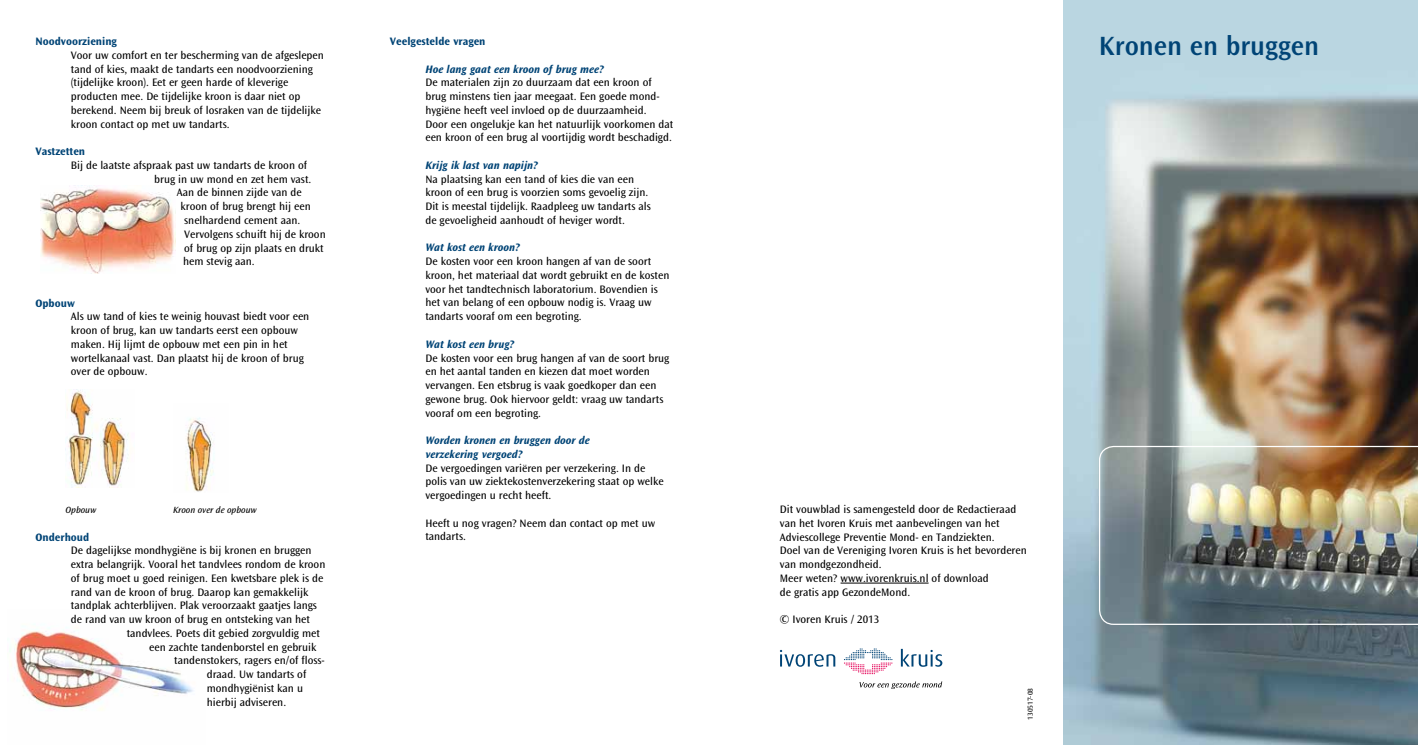
<style>
.page{position:relative;width:1418px;height:745px;background:#fff}
.page>*{position:absolute;margin:0;border:0;box-sizing:border-box;transform-origin:0 0}
.t1{font:600 27.5px "Ocean Sans Std";color:#004476}
.t2{font:11.25px/13.8px "Ocean Sans Std";color:#000}
.t3{font:italic 700 11.25px/13.8px "Ocean Sans Std";color:#004476}
.t4{font:700 11.25px "Ocean Sans Std";color:#004476}
.t5{font:italic 9.38px "Ocean Sans Std";color:#000}
.t6{font:7.5px "Ocean Sans Std";color:#000}
</style>
<div class="page">
<img style="left:9px;top:627px;width:185px;height:84px">
<img style="left:41px;top:185px;width:134px;height:88px">
<img style="left:1063px;top:0;width:354px;height:744px">
<img style="left:1098px;top:445px;width:319px;height:179px">
<img style="left:67px;top:389px;width:62px;height:98px">
<img style="left:186px;top:417px;width:28px;height:74px">
<hr style="left:840px;top:582px;width:88px;height:1px;background:#000">
<svg style="left:844px;top:648px;width:48px;height:25px"></svg>
<svg style="left:780px;top:649px;width:55px;height:17px"></svg>
<svg style="left:900px;top:648px;width:42px;height:18px"></svg>
<svg style="left:859px;top:681px;width:83px;height:7px"></svg>
<p class="t4" style="left:35px;top:35px;width:83px">Noodvoorziening</p>
<p class="t2" style="left:71px;top:48px;width:254px">Voor uw comfort en ter bescherming van de afgeslepen tand of kies, maakt de tandarts een noodvoorziening (tijdelijke kroon). Eet er geen harde of kleverige producten mee. De tijdelijke kroon is daar niet op berekend. Neem bij breuk of losraken van de tijdelijke kroon contact op met uw tandarts.</p>
<p class="t4" style="left:35px;top:145px;width:51px">Vastzetten</p>
<p class="t2" style="left:71px;top:158px;width:238px">Bij de laatste afspraak past uw tandarts de kroon of</p>
<p class="t2" style="left:154px;top:172px;width:159px">brug in uw mond en zet hem vast.</p>
<p class="t2" style="left:177px;top:186px;width:126px">Aan de binnen zijde van de</p>
<p class="t2" style="left:180px;top:200px;width:132px">kroon of brug brengt hij een</p>
<p class="t2" style="left:184px;top:213px;width:118px">snelhardend cement aan.</p>
<p class="t2" style="left:184px;top:227px;width:143px">Vervolgens schuift hij de kroon</p>
<p class="t2" style="left:184px;top:241px;width:141px">of brug op zijn plaats en drukt</p>
<p class="t2" style="left:183px;top:255px;width:73px">hem stevig aan.</p>
<p class="t4" style="left:35px;top:296px;width:41px">Opbouw</p>
<p class="t2" style="left:71px;top:310px;width:240px">Als uw tand of kies te weinig houvast biedt voor een kroon of brug, kan uw tandarts eerst een opbouw maken. Hij lijmt de opbouw met een pin in het wortelkanaal vast. Dan plaatst hij de kroon of brug over de opbouw.</p>
<p class="t4" style="left:390px;top:35px;width:97px">Veelgestelde vragen</p>
<p class="t3" style="left:425px;top:62px;width:180px">Hoe lang gaat een kroon of brug mee?</p>
<p class="t2" style="left:425px;top:76px;width:249px">De materialen zijn zo duurzaam dat een kroon of brug minstens tien jaar meegaat. Een goede mond&shy;hygiëne heeft veel invloed op de duurzaamheid.<br>Door een ongelukje kan het natuurlijk voorkomen dat een kroon of een brug al voortijdig wordt beschadigd.</p>
<p class="t3" style="left:425px;top:158px;width:114px">Krijg ik last van napijn?</p>
<p class="t2" style="left:425px;top:172px;width:227px">Na plaatsing kan een tand of kies die van een kroon of een brug is voorzien soms gevoelig zijn.<br>Dit is meestal tijdelijk. Raadpleeg uw tandarts als de gevoeligheid aanhoudt of heviger wordt.</p>
<p class="t3" style="left:425px;top:241px;width:96px">Wat kost een kroon?</p>
<p class="t2" style="left:425px;top:254px;width:245px">De kosten voor een kroon hangen af van de soort kroon, het materiaal dat wordt gebruikt en de kosten voor het tandtechnisch laboratorium. Bovendien is het van belang of een opbouw nodig is. Vraag uw tandarts vooraf om een begroting.</p>
<p class="t3" style="left:425px;top:337px;width:90px">Wat kost een brug?</p>
<p class="t2" style="left:425px;top:351px;width:245px">De kosten voor een brug hangen af van de soort brug en het aantal tanden en kiezen dat moet worden vervangen. Een etsbrug is vaak goedkoper dan een gewone brug. Ook hiervoor geldt: vraag uw tandarts vooraf om een begroting.</p>
<p class="t3" style="left:425px;top:433px;width:166px">Worden kronen en bruggen door de verzekering vergoed?</p>
<p class="t2" style="left:425px;top:461px;width:240px">De vergoedingen variëren per verzekering. In de polis van uw ziektekostenverzekering staat op welke vergoedingen u recht heeft.</p>
<p class="t2" style="left:425px;top:516px;width:231px">Heeft u nog vragen? Neem dan contact op met uw tandarts.</p>
<p class="t5" style="left:66px;top:504px;width:32px">Opbouw</p>
<p class="t5" style="left:173px;top:504px;width:85px">Kroon over de opbouw</p>
<p class="t2" style="left:780px;top:502px;width:248px">Dit vouwblad is samengesteld door de Redactieraad van het Ivoren Kruis met aanbevelingen van het Adviescollege Preventie Mond- en Tandziekten.<br>Doel van de Vereniging Ivoren Kruis is het bevorderen van mondgezondheid.<br>Meer weten? www.ivorenkruis.nl of download<br>de gratis app GezondeMond.</p>
<p class="t2" style="left:780px;top:612px;width:101px">© Ivoren Kruis / 2013</p>
<p class="t4" style="left:35px;top:530px;width:55px">Onderhoud</p>
<p class="t2" style="left:71px;top:543px;width:242px">De dagelijkse mondhygiëne is bij kronen en bruggen</p>
<p class="t2" style="left:71px;top:557px;width:256px">extra belangrijk. Vooral het tandvlees rondom de kroon</p>
<p class="t2" style="left:71px;top:571px;width:254px">of brug moet u goed reinigen. Een kwetsbare plek is de</p>
<p class="t2" style="left:71px;top:585px;width:239px">rand van de kroon of brug. Daarop kan gemakkelijk</p>
<p class="t2" style="left:71px;top:598px;width:247px">tandplak achterblijven. Plak veroorzaakt gaatjes langs</p>
<p class="t2" style="left:71px;top:612px;width:241px">de rand van uw kroon of brug en ontsteking van het</p>
<p class="t2" style="left:127px;top:626px;width:195px">tandvlees. Poets dit gebied zorgvuldig met</p>
<p class="t2" style="left:149px;top:639px;width:169px">een zachte tandenborstel en gebruik</p>
<p class="t2" style="left:174px;top:653px;width:152px">tandenstokers, ragers en/of floss-</p>
<p class="t2" style="left:207px;top:667px;width:101px">draad. Uw tandarts of</p>
<p class="t2" style="left:207px;top:681px;width:98px">mondhygiënist kan u</p>
<p class="t2" style="left:207px;top:694px;width:81px">hierbij adviseren.</p>
<p class="t6" style="left:1026px;top:719px;width:33px;rotate:-90deg">130517-08</p>
<h1 class="t1" style="left:1098px;top:31px;width:222px">Kronen en bruggen</h1>
</div>
